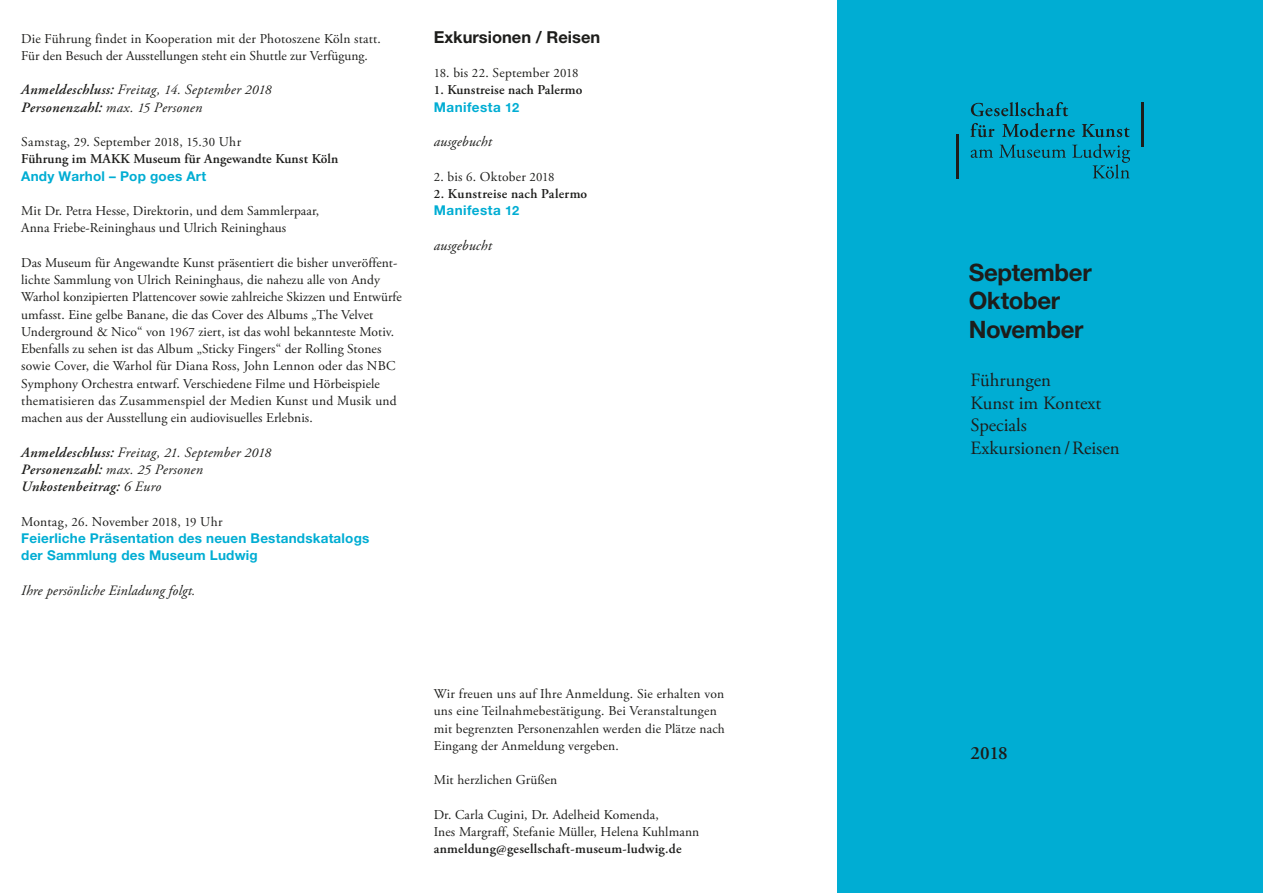
<style>
.page{position:relative;width:1263px;height:893px;background:#fff}
.page>*{position:absolute;margin:0;border:0;box-sizing:border-box;transform-origin:0 0}
.t1{font:700 24px/28.5px "Helvetica Neue LT Pro";letter-spacing:-.015em;color:#1d1d1b}
.t2{font:18.75px/22.5px "Adobe Garamond Pro";color:#1d1d1b}
.t3{font:600 18.75px "Adobe Garamond Pro";color:#1d1d1b}
.t4{font:700 16.5px "Helvetica Neue LT Pro";color:#1d1d1b}
.t5{font:italic 14.25px/17.2px "Adobe Garamond Pro";letter-spacing:.01em;color:#1d1d1b}
.t6{font:italic 600 14.25px/17.2px "Adobe Garamond Pro";letter-spacing:.025em;color:#1d1d1b}
.t7{font:13.5px/17.2px "Adobe Garamond Pro";letter-spacing:.005em;color:#1d1d1b}
.t8{font:600 13.5px/17.2px "Adobe Garamond Pro";letter-spacing:.01em;color:#1d1d1b}
.t9{font:700 13.5px/17.2px "Helvetica Neue LT Pro";letter-spacing:.015em;color:#00add3}
.t10{font:700 13.5px "Helvetica Neue LT Pro";letter-spacing:.035em;color:#00add3}
.s1{font-weight:600}
.s2{font-size:13.5px}
.s3{font-weight:400}
.s4{font-weight:400;font-size:12.75px}
.s5{font-size:12.75px}
.s6{font-weight:400;font-size:13.5px}
</style>
<div class="page">
<div style="left:838px;top:0;width:425px;height:893px;background:#00add3"></div>
<hr style="left:957px;top:134px;width:2px;height:45px;background:#1d1d1b">
<hr style="left:1142px;top:102px;width:2px;height:45px;background:#1d1d1b">
<svg style="left:971px;top:144px;width:159px;height:35px"></svg>
<svg style="left:970px;top:123px;width:160px;height:14px"></svg>
<svg style="left:971px;top:102px;width:97px;height:14px"></svg>
<p class="t7" style="left:21px;top:30px;width:361px">Die Führung findet in Kooperation mit der Photoszene Köln statt.<br>Für den Besuch der Ausstellungen steht ein Shuttle zur Verfügung.</p>
<p class="t5" style="left:21px;top:82px;width:252px"><span class="s1">Anmeldeschluss:</span> Freitag, <span class="s2">14</span>. September <span class="s2">2018<br></span><span class="s1">Personenzahl:</span> max. <span class="s2">15</span> Personen</p>
<p class="t8" style="left:21px;top:133px;width:319px"><span class="s3">Samstag,</span> <span class="s4">29</span><span class="s3">. September</span> <span class="s4">2018</span><span class="s3">,</span> <span class="s4">15</span><span class="s3">.</span><span class="s4">30</span> <span class="s3">Uhr<br></span>Führung im MAKK Museum für Angewandte Kunst Köln</p>
<p class="t9" style="left:21px;top:167px;width:186px">Andy Warhol – Pop goes Art</p>
<p class="t7" style="left:21px;top:203px;width:299px">Mit Dr. Petra Hesse, Direktorin, und dem Sammlerpaar,<br>Anna Friebe-Reininghaus und Ulrich Reininghaus</p>
<p class="t7" style="left:21px;top:254px;width:382px">Das Museum für Angewandte Kunst präsentiert die bisher unveröffent&shy;lichte Sammlung von Ulrich Reininghaus, die nahezu alle von Andy Warhol konzipierten Plattencover sowie zahlreiche Skizzen und Entwürfe umfasst. Eine gelbe Banane, die das Cover des Albums „The Velvet Underground &amp; Nico“ von <span class="s5">1967</span> ziert, ist das wohl bekannteste Motiv.<br>Ebenfalls zu sehen ist das Album „Sticky Fingers“ der Rolling Stones sowie Cover, die Warhol für Diana Ross, John Lennon oder das NBC Symphony Orchestra entwarf. Verschiedene Filme und Hörbeispiele thematisieren das Zusammenspiel der Medien Kunst und Musik und machen aus der Ausstellung ein audiovisuelles Erlebnis.</p>
<p class="t6" style="left:21px;top:444px;width:251px">Anmeldeschluss: <span class="s3">Freitag,</span> <span class="s6">21</span><span class="s3">. September</span> <span class="s6">2018<br></span>Personenzahl: <span class="s3">max.</span> <span class="s6">25</span> <span class="s3">Personen<br></span>Unkostenbeitrag: <span class="s3">6 Euro</span></p>
<p class="t7" style="left:21px;top:513px;width:203px">Montag, <span class="s5">26</span>. November <span class="s5">2018</span>, <span class="s5">19</span> Uhr</p>
<p class="t9" style="left:21px;top:529px;width:350px">Feierliche Präsentation des neuen Bestandskatalogs der Sammlung des Museum Ludwig</p>
<p class="t5" style="left:21px;top:582px;width:176px">Ihre persönliche Einladung folgt.</p>
<p class="t4" style="left:434px;top:26px;width:168px">Exkursionen / Reisen</p>
<p class="t7" style="left:434px;top:65px;width:146px"><span class="s5">18</span>. bis <span class="s5">22</span>. September <span class="s5">2018</span></p>
<p class="t8" style="left:434px;top:82px;width:150px"><span class="s5">1</span>. Kunstreise nach Palermo</p>
<p class="t10" style="left:434px;top:98px;width:87px">Manifesta <span class="s5">12</span></p>
<p class="t5" style="left:434px;top:133px;width:60px">ausgebucht</p>
<p class="t7" style="left:434px;top:168px;width:122px"><span class="s5">2</span>. bis <span class="s5">6</span>. Oktober <span class="s5">2018</span></p>
<p class="t8" style="left:434px;top:185px;width:155px"><span class="s5">2</span>. Kunstreise nach Palermo</p>
<p class="t10" style="left:434px;top:202px;width:87px">Manifesta <span class="s5">12</span></p>
<p class="t5" style="left:434px;top:237px;width:60px">ausgebucht</p>
<p class="t7" style="left:434px;top:686px;width:293px">Wir freuen uns auf Ihre Anmeldung. Sie erhalten von uns eine Teilnahmebestätigung. Bei Veranstaltungen mit begrenzten Personenzahlen werden die Plätze nach Eingang der Anmeldung vergeben.</p>
<p class="t7" style="left:434px;top:772px;width:125px">Mit herzlichen Grüßen</p>
<p class="t7" style="left:434px;top:806px;width:267px">Dr. Carla Cugini, Dr. Adelheid Komenda,<br>Ines Margraff, Stefanie Müller, Helena Kuhlmann</p>
<p class="t8" style="left:434px;top:841px;width:249px">anmeldung@gesellschaft-museum-ludwig.de</p>
<h1 class="t1" style="left:969px;top:257px;width:124px">September<br>Oktober<br>November</h1>
<h2 class="t2" style="left:971px;top:369px;width:150px">Führungen<br>Kunst im Kontext<br>Specials<br>Exkursionen /Reisen</h2>
<h2 class="t3" style="left:971px;top:742px;width:39px">2018</h2>
</div>
